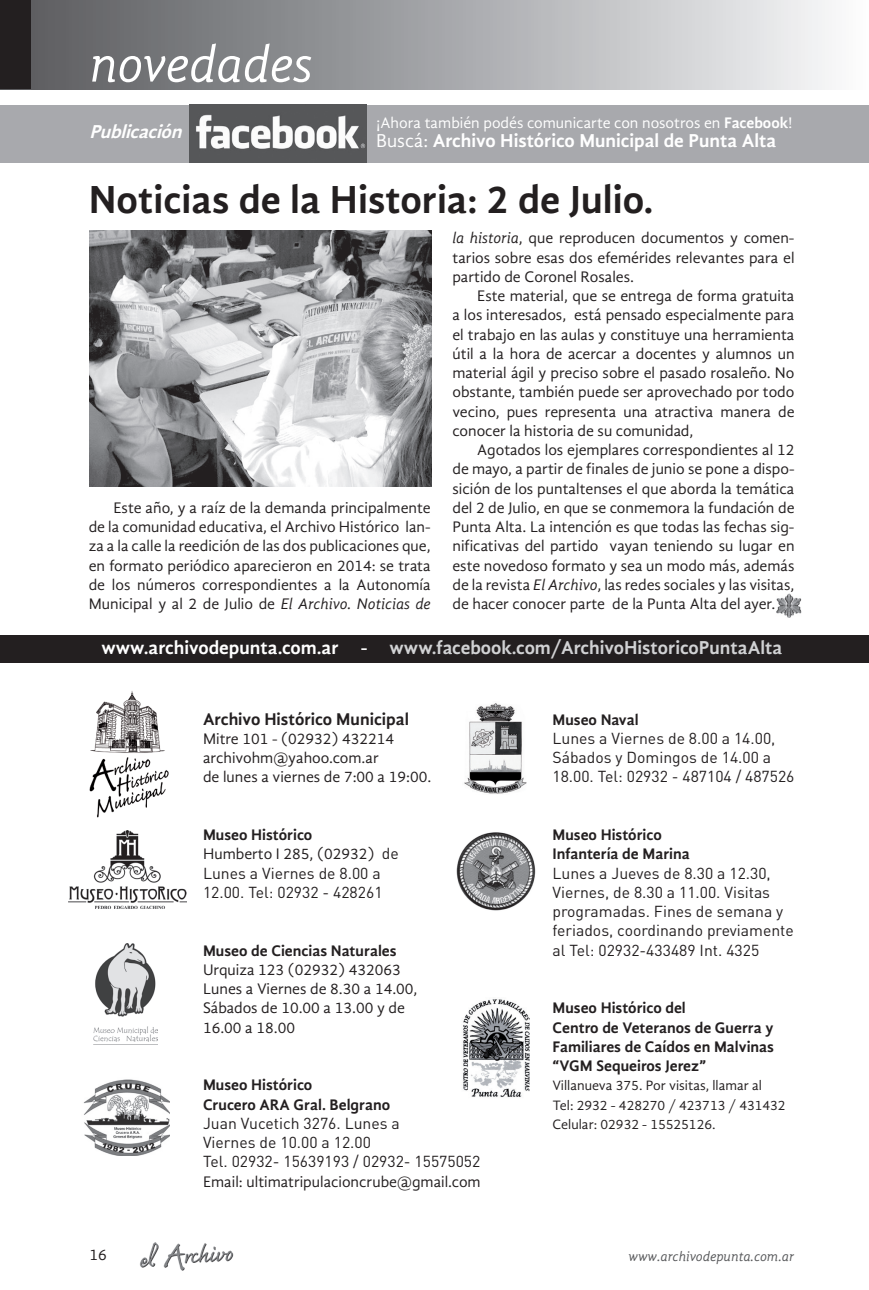
<style>
.page{position:relative;width:869px;height:1290px;background:#fff}
.page>*{position:absolute;margin:0;border:0;box-sizing:border-box;transform-origin:0 0}
.t1{font:italic 52.5px "Gandhi Sans";letter-spacing:-.015em;color:#fff}
.t2{font:700 40.25px "Gandhi Sans";color:#231f20}
.t3{font:700 19.25px "Gandhi Sans";color:#d1d2d4}
.t4{font:700 19.25px "Gandhi Sans";color:#fff}
.t5{font:italic 700 19.25px "Gandhi Sans";color:#fff}
.t6{font:700 17.5px "Gandhi Sans";color:#231f20}
.t7{font:15.75px/19.2px "Gandhi Sans";color:#231f20;text-align:justify}
.t8{font:15.75px/19.2px "DIN Pro";color:#231f20}
.t9{font:700 15.75px/19.2px "Gandhi Sans";color:#231f20}
.t10{font:15.75px "Gandhi Sans";color:#fff}
.t11{font:14px/19.2px "Gandhi Sans";color:#231f20}
.t12{font:italic 14px "Gandhi Sans";color:#57585a}
.s1{font-weight:700}
.s2{font-weight:400}
.s3{font-style:italic}
.s4{color:#fff}
.s5{font-family:"DIN Pro"}
</style>
<div class="page">
<img style="left:140px;top:1242px;width:94px;height:29px">
<div style="left:0;top:635px;width:868px;height:27px;background:#231f20"></div>
<img style="left:94px;top:944px;width:63px;height:98px">
<img style="left:463px;top:999px;width:66px;height:99px">
<img style="left:83px;top:1079px;width:86px;height:76px">
<img style="left:68px;top:831px;width:118px;height:77px">
<img style="left:456px;top:831px;width:80px;height:80px;border-radius:40px">
<img style="left:89px;top:691px;width:80px;height:127px">
<div style="left:0;top:0;width:868px;height:89px;background:linear-gradient(to right,#545659,#f8f9fa)"></div>
<div style="left:0;top:1px;width:31px;height:88px;background:#231f20"></div>
<img style="left:89px;top:231px;width:342px;height:255px">
<div style="left:0;top:105px;width:868px;height:57px;background:#a8a9ad"></div>
<img style="left:189px;top:105px;width:177px;height:57px">
<img style="left:464px;top:703px;width:63px;height:91px">
<img style="left:776px;top:593px;width:24px;height:25px">
<h1 class="t1" style="left:89px;top:34px;width:225px">novedades</h1>
<p class="t5" style="left:89px;top:120px;width:99px">Publicación</p>
<p class="t10" style="left:376px;top:114px;width:418px">¡Ahora también podés comunicarte con nosotros en <span class="s1">Facebook</span>!</p>
<p class="t4" style="left:376px;top:129px;width:401px"><span class="s2">Buscá:</span> Archivo Histórico Municipal de Punta Alta</p>
<h2 class="t2" style="left:89px;top:176px;width:566px">Noticias de la Historia: 2 de Julio.</h2>
<p class="t7" style="left:89px;top:498px;width:343px;text-indent:25px">Este año, y a raíz de la demanda principalmente de la comunidad educativa, el Archivo Histórico lan&shy;za a la calle la reedición de las dos publicaciones que, en formato periódico aparecieron en 2014: se trata de los números correspondientes a la Autonomía Municipal y al 2 de Julio de <span class="s3">El Archivo. Noticias de</span></p>
<p class="t7" style="left:452px;top:228px;width:343px"><span class="s3">la historia</span>, que reproducen documentos y comen&shy;tarios sobre esas dos efemérides relevantes para el partido de Coronel Rosales.</p>
<p class="t7" style="left:452px;top:286px;width:343px;text-indent:25px">Este material, que se entrega de forma gratuita a los interesados, está pensado especialmente para el trabajo en las aulas y constituye una herramienta útil a la hora de acercar a docentes y alumnos un material ágil y preciso sobre el pasado rosaleño. No obstante, también puede ser aprovechado por todo vecino, pues representa una atractiva manera de conocer la historia de su comunidad,</p>
<p class="t7" style="left:452px;top:440px;width:343px;text-indent:25px">Agotados los ejemplares correspondientes al 12 de mayo, a partir de finales de junio se pone a dispo&shy;sición de los puntaltenses el que aborda la temática del 2 de Julio, en que se conmemora la fundación de Punta Alta. La intención es que todas las fechas sig&shy;nificativas del partido vayan teniendo su lugar en este novedoso formato y sea un modo más, además de la revista <span class="s3">El Archivo</span>, las redes sociales y las visitas, de hacer conocer parte de la Punta Alta del ayer.</p>
<p class="t3" style="left:101px;top:636px;width:682px"><span class="s4">www.archivodepunta.com.ar -</span> www.facebook.com/ArchivoHistoricoPuntaAlta</p>
<p class="t6" style="left:203px;top:709px;width:207px">Archivo Histórico Municipal</p>
<p class="t7" style="left:203px;top:729px;width:230px;text-align:left">Mitre 101 - (02932) 432214 archivohm@yahoo.com.ar<br>de lunes a viernes de 7:00 a 19:00.</p>
<p class="t7" style="left:203px;top:825px;width:197px"><span class="s1">Museo Histórico<br></span>Humberto I 285, (02932) <span class="s5">de</span></p>
<p class="t8" style="left:203px;top:863px;width:181px">Lunes a Viernes de 8.00 a<br>12.00. Tel: 02932 - 428261</p>
<p class="t9" style="left:203px;top:941px;width:195px">Museo de Ciencias Naturales</p>
<p class="t7" style="left:203px;top:960px;width:216px;text-align:left">Urquiza 123 (02932) 432063<br>Lunes a Viernes de 8.30 a 14.00,<br>Sábados de 10.00 a 13.00 y de<br>16.00 a 18.00</p>
<p class="t9" style="left:203px;top:1075px;width:188px">Museo Histórico<br>Crucero ARA Gral. Belgrano</p>
<p class="t8" style="left:203px;top:1113px;width:279px">Juan Vucetich 3276. Lunes a<br>Viernes de 10.00 a 12.00<br>Tel. 02932- 15639193 / 02932- 15575052</p>
<p class="t7" style="left:203px;top:1172px;width:279px">Email: ultimatripulacioncrube@gmail.com</p>
<p class="t9" style="left:552px;top:710px;width:88px">Museo Naval</p>
<p class="t8" style="left:552px;top:728px;width:243px">Lunes a Viernes de 8.00 a 14.00,<br>Sábados y Domingos de 14.00 a<br>18.00. Tel: 02932 - 487104 / 487526</p>
<p class="t9" style="left:552px;top:825px;width:139px">Museo Histórico<br>Infantería de Marina</p>
<p class="t8" style="left:552px;top:863px;width:243px">Lunes a Jueves de 8.30 a 12.30,<br>Viernes, de 8.30 a 11.00. Visitas programadas. Fines de semana y feriados, coordinando previamente al Tel: 02932-433489 Int. 4325</p>
<p class="t9" style="left:552px;top:998px;width:223px">Museo Histórico del<br>Centro de Veteranos de Guerra y<br>Familiares de Caídos en Malvinas “VGM Sequeiros Jerez”</p>
<p class="t11" style="left:552px;top:1076px;width:234px">Villanueva 375. Por visitas, llamar al<br>Tel: 2932 - 428270 / 423713 / 431432<br>Celular: 02932 - 15525126.</p>
<p class="t7" style="left:89px;top:1245px;width:19px">16</p>
<p class="t12" style="left:628px;top:1248px;width:167px">www.archivodepunta.com.ar</p>
</div>
